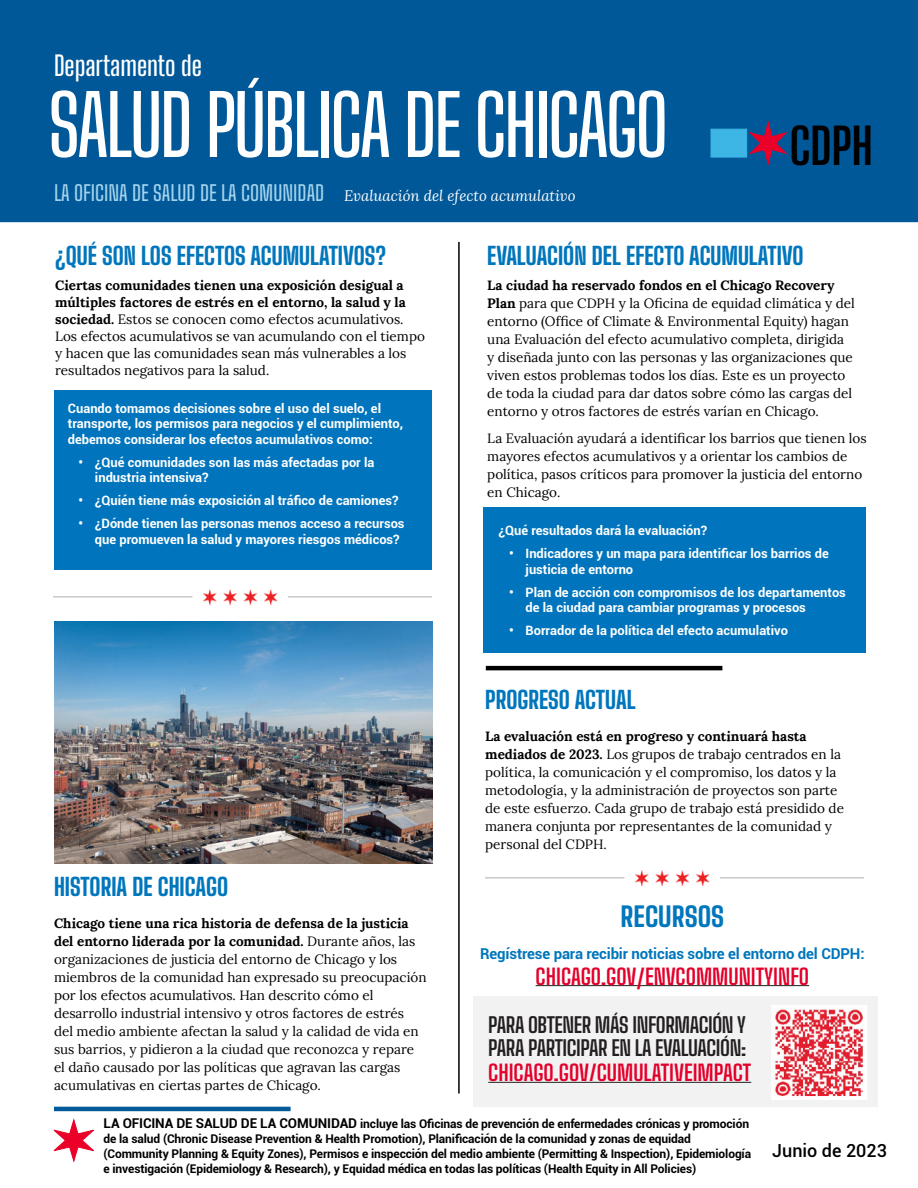
<style>
.page{position:relative;width:918px;height:1188px;background:#fff}
.page>*{position:absolute;margin:0;border:0;box-sizing:border-box;transform-origin:0 0}
.Paragraph_Style2{font:600 82.5px "Big Shoulders Display";letter-spacing:-.025em;color:#fff}
.Paragraph_Style2-2{font:700 49.5px "Big Shoulders Display";color:#000}
.Paragraph_Style2-3{font:600 27px "Big Shoulders Display";color:#fff}
.Paragraph_Style2-4{font:800 27px "Big Shoulders Text";color:#0076bc}
.Paragraph_Style2-5{font:800 24px "Big Shoulders Display";color:#0076bc}
.Paragraph_Style2-6{font:700 21.75px "Big Shoulders Text";color:#e3002b}
.Paragraph_Style2-7{font:700 21px/22.5px "Big Shoulders Text";letter-spacing:-.02em;color:#231f20}
.Paragraph_Style2-8{font:500 18px "Roboto";color:#000}
.Paragraph_Style2-9{font:italic 15px "Lora";color:#fff}
.Paragraph_Style2-10{font:700 15px "Roboto";letter-spacing:-.01em;color:#0076bc}
.Paragraph_Style2-11{font:13.5px/18px "Lora";color:#000}
.Paragraph_Style2-12{font:700 12.9px/15.5px "Roboto";color:#fff}
.Paragraph_Style2-13{font:700 12px/15px "Roboto";letter-spacing:-.01em;color:#000}
.s1{font-family:"Big Shoulders Text";font-weight:500;font-style:normal;font-size:21px;color:#a3d4ed}
.s2{font-weight:700}
.s3{font-size:13.5px}
</style>
<div class="page">
<div style="left:0;top:0;width:918px;height:222px;background:#005899"></div>
<svg style="left:750px;top:123px;width:36px;height:41px"></svg>
<div style="left:711px;top:129px;width:36px;height:28px;background:#3db5e5"></div>
<svg style="left:54px;top:1120px;width:40px;height:41px"></svg>
<img style="left:54px;top:589px;width:378px;height:17px">
<img style="left:486px;top:870px;width:378px;height:17px">
<div style="left:54px;top:391px;width:378px;height:179px;background:#0075bd"></div>
<div style="left:483px;top:507px;width:383px;height:146px;background:#0075bd"></div>
<img style="left:55px;top:621px;width:378px;height:243px">
<hr style="left:54px;top:1107px;width:237px;height:4px;background:#005999">
<hr style="left:486px;top:666px;width:236px;height:4px;background:#000">
<div style="left:473px;top:996px;width:405px;height:111px;background:#f2f2f2"></div>
<img style="left:771px;top:1005px;width:96px;height:95px">
<hr style="left:536px;top:985px;width:273px;height:1px;background:#231f20">
<hr style="left:488px;top:1082px;width:263px;height:1px;background:#231f20">
<hr style="left:458px;top:242px;width:2px;height:852px;background:#000">
<p class="Paragraph_Style2-3" style="left:54px;top:45px;width:149px">Departamento de</p>
<p class="Paragraph_Style2" style="left:49px;top:62px;width:621px">SALUD PÚBLICA DE CHICAGO</p>
<p class="Paragraph_Style2-9" style="left:54px;top:185px;width:523px"><span class="s1">LA OFICINA DE SALUD DE LA COMUNIDAD</span> Evaluación del efecto acumulativo</p>
<p class="Paragraph_Style2-2" style="left:790px;top:107px;width:85px">CDPH</p>
<p class="Paragraph_Style2-5" style="left:487px;top:236px;width:318px">EVALUACIÓN DEL EFECTO ACUMULATIVO</p>
<p class="Paragraph_Style2-11" style="left:487px;top:276px;width:369px"><span class="s2">La ciudad ha reservado fondos en el Chicago Recovery Plan</span> para que CDPH y la Oficina de equidad climática y del entorno (Office of Climate &amp; Environmental Equity) hagan una Evaluación del efecto acumulativo completa, dirigida<br>y diseñada junto con las personas y las organizaciones que viven estos problemas todos los días. Este es un proyecto de toda la ciudad para dar datos sobre cómo las cargas del entorno y otros factores de estrés varían en Chicago.</p>
<p class="Paragraph_Style2-11" style="left:487px;top:429px;width:381px">La Evaluación ayudará a identificar los barrios que tienen los mayores efectos acumulativos y a orientar los cambios de política, pasos críticos para promover la justicia del entorno en Chicago.</p>
<p class="Paragraph_Style2-5" style="left:55px;top:236px;width:332px">¿QUÉ SON LOS EFECTOS ACUMULATIVOS?</p>
<p class="Paragraph_Style2-11" style="left:55px;top:276px;width:371px;line-height:17.1px"><span class="s2">Ciertas comunidades tienen una exposición desigual a múltiples factores de estrés en el entorno, la salud y la sociedad.</span> Estos se conocen como efectos acumulativos.<br>Los efectos acumulativos se van acumulando con el tiempo y hacen que las comunidades sean más vulnerables a los resultados negativos para la salud.</p>
<p class="Paragraph_Style2-12" style="left:68px;top:400px;width:337px">Cuando tomamos decisiones sobre el uso del suelo, el transporte, los permisos para negocios y el cumplimiento, debemos considerar los efectos acumulativos como:</p>
<p class="Paragraph_Style2-12" style="left:95px;top:454px;width:281px;text-indent:-16px">• ¿Qué comunidades son las más afectadas por la industria intensiva?</p>
<p class="Paragraph_Style2-12" style="left:78px;top:492px;width:322px">• ¿Quién tiene más exposición al tráfico de camiones?</p>
<p class="Paragraph_Style2-12" style="left:95px;top:515px;width:311px;text-indent:-16px">• ¿Dónde tienen las personas menos acceso a recursos que promueven la salud y mayores riesgos médicos?</p>
<p class="Paragraph_Style2-12" style="left:499px;top:523px;width:210px">¿Qué resultados dará la evaluación?</p>
<p class="Paragraph_Style2-12" style="left:526px;top:546px;width:305px;text-indent:-16px">• Indicadores y un mapa para identificar los barrios de justicia de entorno</p>
<p class="Paragraph_Style2-12" style="left:526px;top:584px;width:322px;text-indent:-16px">• Plan de acción con compromisos de los departamentos de la ciudad para cambiar programas y procesos</p>
<p class="Paragraph_Style2-12" style="left:509px;top:623px;width:280px">• Borrador de la política del efecto acumulativo</p>
<p class="Paragraph_Style2-5" style="left:54px;top:868px;width:176px">HISTORIA DE CHICAGO</p>
<p class="Paragraph_Style2-11" style="left:54px;top:913px;width:374px"><span class="s2">Chicago tiene una rica historia de defensa de la justicia del entorno liderada por la comunidad.</span> Durante años, las organizaciones de justicia del entorno de Chicago y los miembros de la comunidad han expresado su preocupación por los efectos acumulativos. Han descrito cómo el desarrollo industrial intensivo y otros factores de estrés<br>del medio ambiente afectan la salud y la calidad de vida en sus barrios, y pidieron a la ciudad que reconozca y repare el daño causado por las políticas que agravan las cargas acumulativas en ciertas partes de Chicago.</p>
<p class="Paragraph_Style2-5" style="left:485px;top:680px;width:152px">PROGRESO ACTUAL</p>
<p class="Paragraph_Style2-11" style="left:485px;top:726px;width:360px"><span class="s2">La evaluación está en progreso y continuará hasta mediados de 2023.</span> Los grupos de trabajo centrados en la política, la comunicación y el compromiso, los datos y la metodología, y la administración de proyectos son parte de este esfuerzo. Cada grupo de trabajo está presidido de manera conjunta por representantes de la comunidad y personal del CDPH.</p>
<p class="Paragraph_Style2-4" style="left:621px;top:895px;width:105px">RECURSOS</p>
<p class="Paragraph_Style2-10" style="left:480px;top:943px;width:386px">Regístrese para recibir noticias sobre el entorno del CDPH:</p>
<p class="Paragraph_Style2-6" style="left:536px;top:959px;width:275px">CHICAGO.GOV/ENVCOMMUNITYINFO</p>
<p class="Paragraph_Style2-7" style="left:488px;top:1012px;width:259px">PARA OBTENER MÁS INFORMACIÓN Y<br>PARA PARTICIPAR EN LA EVALUACIÓN:</p>
<p class="Paragraph_Style2-6" style="left:488px;top:1056px;width:265px">CHICAGO.GOV/CUMULATIVEIMPACT</p>
<p class="Paragraph_Style2-13" style="left:104px;top:1116px;width:649px"><span class="s3">LA OFICINA DE SALUD DE LA COMUNIDAD</span> incluye las Oficinas de prevención de enfermedades crónicas y promoción de la salud (Chronic Disease Prevention &amp; Health Promotion), Planificación de la comunidad y zonas de equidad (Community Planning &amp; Equity Zones), Permisos e inspección del medio ambiente (Permitting &amp; Inspection), Epidemiología e investigación (Epidemiology &amp; Research), y Equidad médica en todas las políticas (Health Equity in All Policies)</p>
<p class="Paragraph_Style2-8" style="left:772px;top:1138px;width:116px">Junio de 2023</p>
</div>
